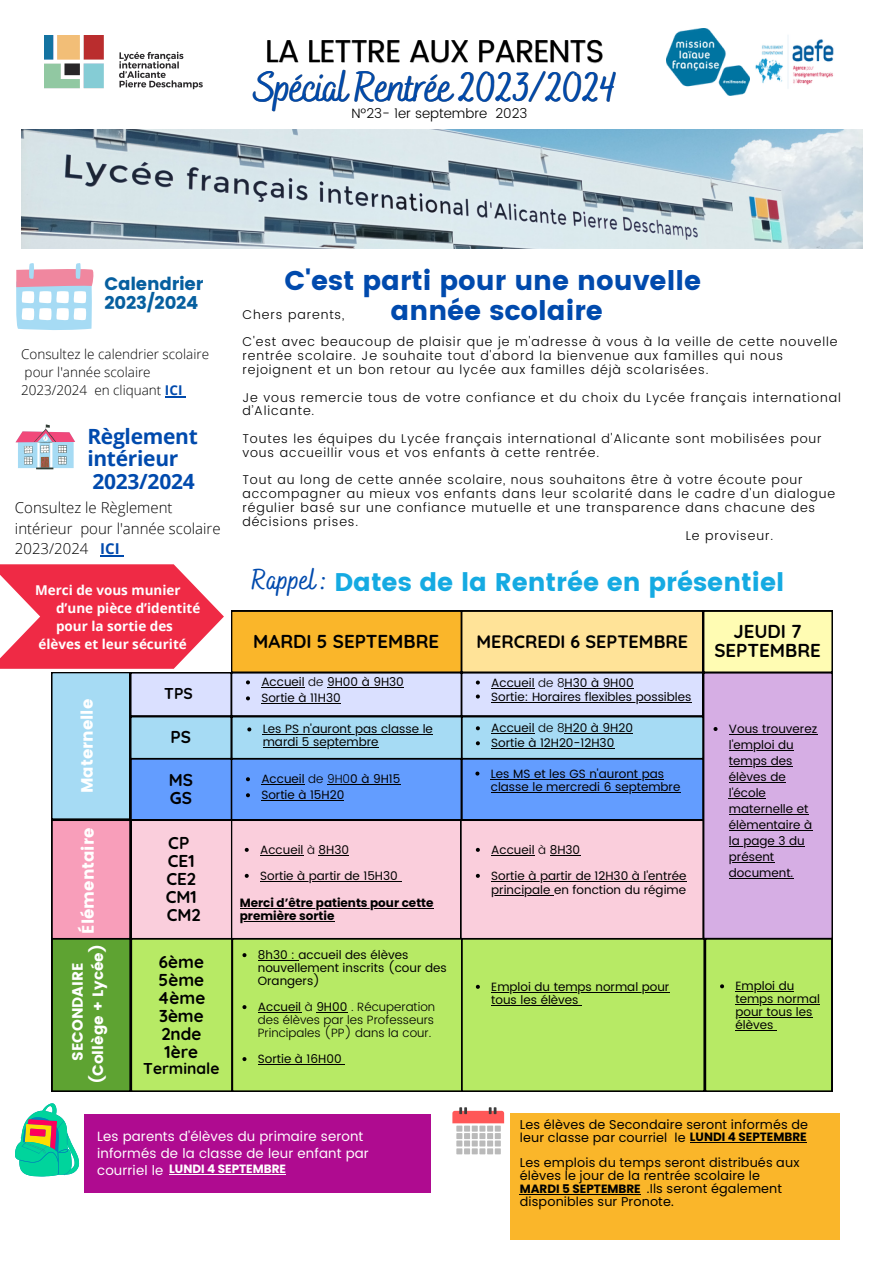
<style>
.page{position:relative;width:893px;height:1264px;background:#fff}
.page>*{position:absolute;margin:0;border:0;box-sizing:border-box;transform-origin:0 0}
.t1{font:500 42px "Bakerie Smooth";letter-spacing:-.03em;color:#004aad}
.t2{font:31.5px "Poppins";letter-spacing:-.03em;color:#000}
.t3{font:500 28.5px "Bakerie Smooth";color:#004aad}
.t4{font:27px "Poppins";color:#004aad}
.t5{font:25.5px "Poppins";color:#15aae2}
.t6{font:700 21px "Open Sans";letter-spacing:-.015em;color:#004aad}
.t7{font:700 18.6px/19px "Quicksand";color:#000;text-align:center}
.t8{font:18px "Poppins";letter-spacing:-.015em;color:#065f9f}
.t9{font:700 18px "Quicksand";color:#000}
.t10{font:700 17.1px "Quicksand";color:#000}
.t11{font:16.5px "Poppins";color:#fff}
.t12{font:700 15.6px "Quicksand";color:#000}
.t13{font:300 15px "Open Sans";color:#000}
.t14{font:15px "Poppins";color:#fff}
.t15{font:700 13.5px "Open Sans";color:#fff}
.t16{font:300 13.5px/18px "Open Sans";color:#000}
.t17{font:300 13.5px "Poppins";color:#000}
.t18{font:13.35px/16.8px "Poppins";letter-spacing:.01em;color:#fff}
.t19{font:300 12.75px/13.8px "Poppins";letter-spacing:.07em;color:#000}
.t20{font:12.75px/12.8px "Poppins";letter-spacing:.01em;color:#000}
.t21{font:12px/16px "Poppins";color:#000}
.t22{font:300 12px/13px "Poppins";color:#000;text-align:justify}
.t23{font:700 12px/13px "Poppins";color:#000}
.t24{font:700 12px "Poppins";color:#fff}
.s1{font-weight:700;color:#004aad}
.s2{font-weight:300}
.s3{font-weight:400}
.s4{font-weight:700;font-size:12px}
</style>
<div class="page">
<img style="left:44px;top:35px;width:159px;height:54px">
<img style="left:755px;top:35px;width:79px;height:53px">
<img style="left:666px;top:29px;width:84px;height:66px">
<img style="left:21px;top:130px;width:841px;height:119px">
<div style="left:510px;top:1112px;width:329px;height:127px;background:#fab62a"></div>
<div style="left:84px;top:1113px;width:347px;height:79px;background:#af0b90"></div>
<svg style="left:452px;top:1107px;width:52px;height:47px"></svg>
<div style="left:494px;top:1148px;width:7px;height:6px;background:#bababa"></div>
<svg style="left:15px;top:1103px;width:64px;height:73px"></svg>
<svg style="left:16px;top:263px;width:78px;height:67px"></svg>
<svg style="left:16px;top:424px;width:59px;height:45px"></svg>
<svg style="left:0;top:564px;width:832px;height:527px;background:#c6c5ae"></svg>
<svg style="left:165px;top:396px;width:21px;height:1px"></svg>
<svg style="left:100px;top:555px;width:24px;height:1px"></svg>
<hr style="left:519px;top:1193px;width:121px;height:1px;background:#000">
<hr style="left:689px;top:1142px;width:117px;height:1px;background:#000">
<hr style="left:169px;top:1174px;width:117px;height:1px;background:#fff">
<p class="t2" style="left:265px;top:33px;width:340px">LA LETTRE AUX PARENTS</p>
<p class="t1" style="left:254px;top:62px;width:365px">Spécial Rentrée 2023/2024</p>
<p class="t17" style="left:351px;top:105px;width:177px">Nº23- 1er septembre 2023</p>
<p class="t8" style="left:105px;top:273px;width:100px">Calendrier</p>
<p class="t8" style="left:105px;top:293px;width:95px">2023/2024</p>
<p class="t16" style="left:21px;top:345px;width:189px">Consultez le calendrier scolaire</p>
<p class="t16" style="left:21px;top:363px;width:163px">pour l'année scolaire<br>2023/2024 en cliquant <span class="s1">ICI</span></p>
<p class="t6" style="left:87px;top:421px;width:112px">Règlement</p>
<p class="t6" style="left:87px;top:443px;width:92px">intérieur</p>
<p class="t6" style="left:92px;top:466px;width:104px">2023/2024</p>
<p class="t13" style="left:15px;top:497px;width:159px">Consultez le Règlement</p>
<p class="t13" style="left:15px;top:517px;width:207px">intérieur pour l'année scolaire</p>
<p class="t13" style="left:15px;top:538px;width:106px">2023/2024 <span class="s1">ICI</span></p>
<p class="t15" style="left:35px;top:580px;width:147px">Merci de vous munier</p>
<p class="t15" style="left:56px;top:598px;width:146px">d’une pièce d’identité</p>
<p class="t15" style="left:56px;top:616px;width:118px">pour la sortie des</p>
<p class="t15" style="left:39px;top:634px;width:150px">élèves et leur sécurité</p>
<p class="t11" style="left:78px;top:793px;width:96px;rotate:-90deg">Maternelle</p>
<p class="t11" style="left:79px;top:933px;width:107px;rotate:-90deg">Élémentaire</p>
<p class="t14" style="left:89px;top:1082px;width:140px;rotate:-90deg">(Collège + Lycée)</p>
<p class="t14" style="left:69px;top:1060px;width:100px;rotate:-90deg">SECONDAIRE</p>
<p class="t12" style="left:164px;top:683px;width:30px">TPS</p>
<p class="t10" style="left:170px;top:726px;width:22px">PS</p>
<p class="t10" style="left:169px;top:768px;width:26px">MS</p>
<p class="t10" style="left:170px;top:786px;width:24px">GS</p>
<p class="t10" style="left:168px;top:832px;width:23px">CP</p>
<p class="t10" style="left:168px;top:850px;width:28px">CE1</p>
<p class="t10" style="left:166px;top:868px;width:31px">CE2</p>
<p class="t10" style="left:166px;top:886px;width:33px">CM1</p>
<p class="t10" style="left:167px;top:904px;width:35px">CM2</p>
<p class="t10" style="left:159px;top:950px;width:47px">6ème</p>
<p class="t10" style="left:158px;top:968px;width:47px">5ème</p>
<p class="t10" style="left:157px;top:986px;width:49px">4ème</p>
<p class="t10" style="left:159px;top:1004px;width:46px">3ème</p>
<p class="t10" style="left:161px;top:1022px;width:42px">2nde</p>
<p class="t10" style="left:164px;top:1040px;width:35px">1ère</p>
<p class="t12" style="left:143px;top:1057px;width:78px">Terminale</p>
<p class="t4" style="left:284px;top:265px;width:418px">C'est parti pour une nouvelle</p>
<p class="t4" style="left:390px;top:294px;width:214px">année scolaire</p>
<p class="t19" style="left:242px;top:307px;width:103px">Chers parents,</p>
<p class="t19" style="left:242px;top:335px;width:596px">C'est avec beaucoup de plaisir que je m'adresse à vous à la veille de cette nouvelle rentrée scolaire. Je souhaite tout d'abord la bienvenue aux familles qui nous rejoignent et un bon retour au lycée aux familles déjà scolarisées.</p>
<p class="t19" style="left:242px;top:390px;width:600px">Je vous remercie tous de votre confiance et du choix du Lycée français international d’Alicante.</p>
<p class="t19" style="left:242px;top:432px;width:581px">Toutes les équipes du Lycée français international d'Alicante sont mobilisées pour vous accueillir vous et vos enfants à cette rentrée.</p>
<p class="t19" style="left:242px;top:473px;width:594px">Tout au long de cette année scolaire, nous souhaitons être à votre écoute pour accompagner au mieux vos enfants dans leur scolarité dans le cadre d'un dialogue régulier basé sur une confiance mutuelle et une transparence dans chacune des décisions prises.</p>
<p class="t19" style="left:685px;top:528px;width:89px">Le proviseur.</p>
<p class="t3" style="left:251px;top:563px;width:78px">Rappel :</p>
<p class="t5" style="left:334px;top:567px;width:451px">Dates de la Rentrée en présentiel</p>
<p class="t7" style="left:253px;top:631px;width:187px">MARDI 5 SEPTEMBRE</p>
<p class="t9" style="left:476px;top:630px;width:213px">MERCREDI 6 SEPTEMBRE</p>
<p class="t7" style="left:714px;top:621px;width:108px">JEUDI 7<br>SEPTEMBRE</p>
<p class="t21" style="left:261px;top:674px;width:144px">Accueil <span class="s2">de</span> 9H00 à 9H30</p>
<p class="t21" style="left:261px;top:690px;width:81px">Sortie à 11H30</p>
<p class="t21" style="left:491px;top:674px;width:144px">Accueil <span class="s2">de 8</span>H30 à 9H00</p>
<p class="t21" style="left:491px;top:688px;width:202px">Sortie: Horaires flexibles possibles</p>
<p class="t21" style="left:263px;top:722px;width:172px;line-height:13px">Les PS n'auront pas classe le mardi 5 septembre</p>
<p class="t21" style="left:261px;top:771px;width:140px">Accueil <span class="s2">de 9H0</span>0 à 9H15</p>
<p class="t21" style="left:261px;top:787px;width:84px">Sortie à 15H20</p>
<p class="t21" style="left:260px;top:841px;width:90px">Accueil <span class="s2">à</span> 8H30</p>
<p class="t21" style="left:260px;top:867px;width:139px">Sortie à partir de 15H30</p>
<p class="t23" style="left:240px;top:896px;width:195px">Merci d’être patients pour cette première sortie</p>
<p class="t21" style="left:491px;top:720px;width:143px">Accueil <span class="s2">de 8</span>H20 à 9H20</p>
<p class="t21" style="left:491px;top:735px;width:124px">Sortie à 12H20-12H30</p>
<p class="t21" style="left:491px;top:767px;width:191px;line-height:13px">Les MS et les GS n'auront pas classe le mercredi 6 septembre</p>
<p class="t21" style="left:491px;top:841px;width:90px">Accueil <span class="s2">à</span> 8H30</p>
<p class="t21" style="left:491px;top:868px;width:197px;line-height:14px">Sortie à partir de 12H30 à l'entrée principale en fonction du régime</p>
<p class="t21" style="left:728px;top:720px;width:90px">Vous trouverez l'emploi du temps des élèves de l'école maternelle et élèmentaire à la page 3 du présent document.</p>
<p class="t21" style="left:258px;top:948px;width:190px;line-height:13px">8h30 : accueil des élèves nouvellement inscrits (cour des<br>Orangers)</p>
<p class="t22" style="left:258px;top:1000px;width:179px"><span class="s3">Accueil</span> à <span class="s3">9H00</span> . Récuperation des élèves par les Professeurs Principales (PP) dans la cour.</p>
<p class="t21" style="left:258px;top:1050px;width:85px">Sortie à 16H00</p>
<p class="t21" style="left:491px;top:980px;width:180px;line-height:13px">Emploi du temps normal pour tous les élèves</p>
<p class="t21" style="left:735px;top:979px;width:86px;line-height:13px">Emploi du temps normal pour tous les élèves</p>
<p class="t18" style="left:97px;top:1128px;width:273px">Les parents d’élèves du primaire seront informés de la classe de leur enfant par courriel le</p>
<p class="t24" style="left:169px;top:1160px;width:118px">LUNDI 4 SEPTEMBRE</p>
<p class="t20" style="left:520px;top:1118px;width:290px">Les élèves de Secondaire seront informés de leur classe par courriel le <span class="s4">LUNDI 4 SEPTEMBRE</span></p>
<p class="t20" style="left:520px;top:1156px;width:281px">Les emplois du temps seront distribués aux élèves le jour de la rentrée scolaire le</p>
<p class="t20" style="left:520px;top:1182px;width:264px;text-indent:127px">.Ils seront également disponibles sur Pronote.</p>
<p class="t23" style="left:519px;top:1181px;width:122px">MARDI 5 SEPTEMBRE</p>
</div>
